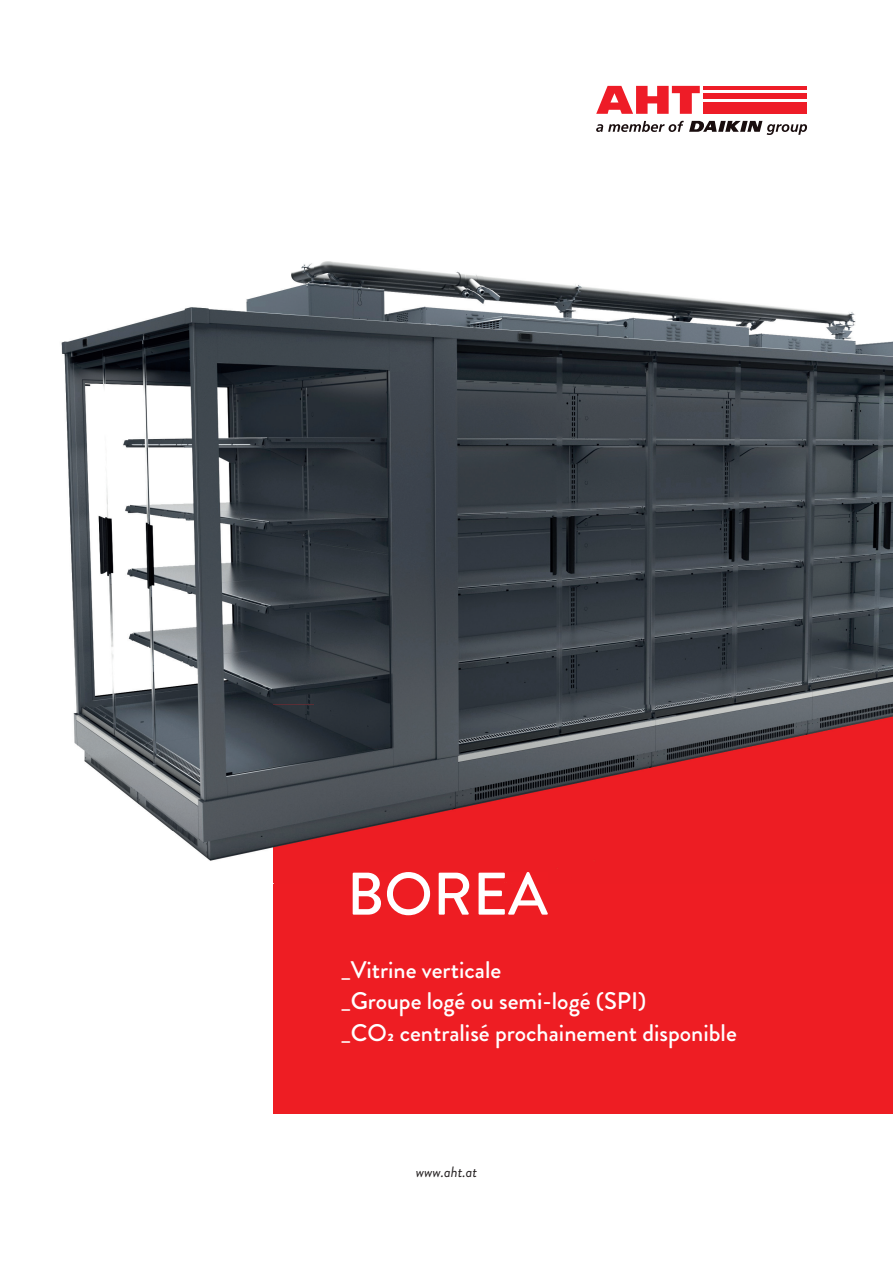
<style>
.page{position:relative;width:893px;height:1263px;background:#fff}
.page>*{position:absolute;margin:0;border:0;box-sizing:border-box;transform-origin:0 0}
.t1{font:500 60px "Brandon Grotesque";color:#fff}
.t2{font:500 24px/31.5px "Brandon Grotesque";color:#fff}
.t3{font:italic 15px "Brandon Grotesque";color:#231f20}
.s1{font-weight:700}
</style>
<div class="page">
<div style="left:273px;top:705px;width:620px;height:409px;background:#ee1d23"></div>
<svg style="left:596px;top:86px;width:104px;height:28px"></svg>
<div style="left:703px;top:93px;width:104px;height:6px;background:#ee1c27"></div>
<div style="left:703px;top:102px;width:104px;height:12px;background:#ee1c27"></div>
<hr style="left:703px;top:86px;width:104px;height:3px;background:#ee1c27">
<svg style="left:596px;top:121px;width:211px;height:14px"></svg>
<img style="left:61px;top:261px;width:569px;height:257px">
<img style="left:630px;top:291px;width:263px;height:414px">
<img style="left:70px;top:518px;width:245px;height:313px">
<img style="left:315px;top:518px;width:316px;height:187px">
<img style="left:173px;top:831px;width:100px;height:30px">
<img style="left:273px;top:705px;width:620px;height:178px">
<img style="left:353px;top:872px;width:195px;height:11px">
<h1 class="t1" style="left:347px;top:852px;width:202px">BOREA</h1>
<p class="t2" style="left:341px;top:954px;width:397px">_Vitrine verticale<br>_Groupe logé ou semi-logé (SPI)<br>_CO<span class="s1">2</span> centralisé prochainement disponible</p>
<p class="t3" style="left:416px;top:1162px;width:63px">www.aht.at</p>
</div>
